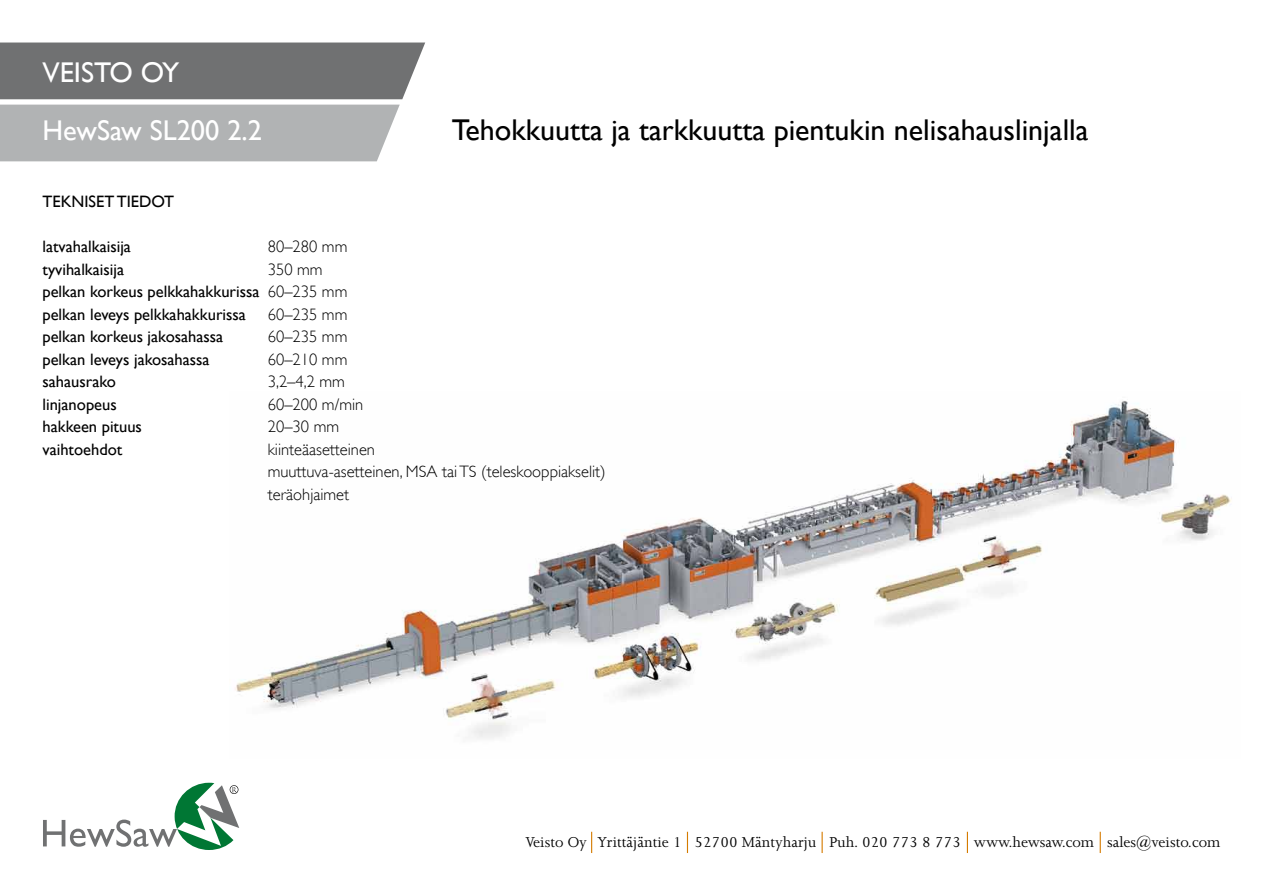
<style>
.page{position:relative;width:1263px;height:893px;background:#fff}
.page>*{position:absolute;margin:0;border:0;box-sizing:border-box;transform-origin:0 0}
.t1{font:30px "Gill Sans";color:#000}
.t2{font:28.5px "Gill Sans";color:#fff}
.t3{font:16.5px/22.5px "Gill Sans";color:#000}
.t4{font:300 16.5px/22.5px "Gill Sans";color:#000}
.t5{font:16.5px "Joanna";color:#000}
.s1{font-weight:300}
</style>
<div class="page">
<div style="left:0;top:105px;width:400px;height:56px;background:#b1b3b4"></div>
<div style="left:0;top:43px;width:425px;height:56px;background:#707172"></div>
<img style="left:235px;top:401px;width:997px;height:338px">
<svg style="left:43px;top:783px;width:196px;height:67px"></svg>
<svg style="left:687px;top:832px;width:1px;height:21px"></svg>
<svg style="left:591px;top:832px;width:1px;height:21px"></svg>
<hr style="left:821px;top:832px;width:2px;height:21px;background:#d57b00">
<svg style="left:967px;top:832px;width:1px;height:21px"></svg>
<svg style="left:1100px;top:832px;width:1px;height:21px"></svg>
<h2 class="t2" style="left:43px;top:55px;width:138px">VEISTO OY</h2>
<h2 class="t2" style="left:43px;top:113px;width:221px">HewSaw SL200 2.2</h2>
<p class="t3" style="left:43px;top:190px;width:129px">Tekniset tiedot</p>
<p class="t3" style="left:43px;top:235px;width:90px">latvahalkaisija</p>
<p class="t4" style="left:268px;top:235px;width:81px">80–280 mm</p>
<p class="t3" style="left:43px;top:258px;width:83px">tyvihalkaisija</p>
<p class="t3" style="left:43px;top:258px;width:306px;text-indent:225px"><span class="s1">350 mm </span>pelkan korkeus pelkkahakkurissa <span class="s1">60–235 mm </span>pelkan leveys pelkkahakkurissa</p>
<p class="t4" style="left:268px;top:303px;width:81px">60–235 mm</p>
<h1 class="t1" style="left:452px;top:113px;width:638px">Tehokkuutta ja tarkkuutta pientukin nelisahauslinjalla</h1>
<p class="t3" style="left:43px;top:325px;width:182px">pelkan korkeus jakosahassa</p>
<p class="t4" style="left:268px;top:325px;width:81px">60–235 mm</p>
<p class="t3" style="left:43px;top:348px;width:169px">pelkan leveys jakosahassa</p>
<p class="t4" style="left:268px;top:348px;width:81px">60–210 mm</p>
<p class="t3" style="left:43px;top:370px;width:75px">sahausrako</p>
<p class="t4" style="left:268px;top:370px;width:79px">3,2–4,2 mm</p>
<p class="t3" style="left:43px;top:393px;width:76px">linjanopeus</p>
<p class="t4" style="left:268px;top:393px;width:97px">60–200 m/min</p>
<p class="t3" style="left:43px;top:415px;width:101px">hakkeen pituus</p>
<p class="t4" style="left:268px;top:415px;width:73px">20–30 mm</p>
<p class="t3" style="left:43px;top:438px;width:81px">vaihtoehdot</p>
<p class="t4" style="left:268px;top:438px;width:339px">kiinteäasetteinen<br>muuttuva-asetteinen, MSA tai TS (teleskooppiakselit) teräohjaimet</p>
<p class="t5" style="left:525px;top:833px;width:696px">Veisto Oy Yrittäjäntie 1 52700 Mäntyharju Puh. 020 773 8 773 www.hewsaw.com sales@veisto.com</p>
</div>
